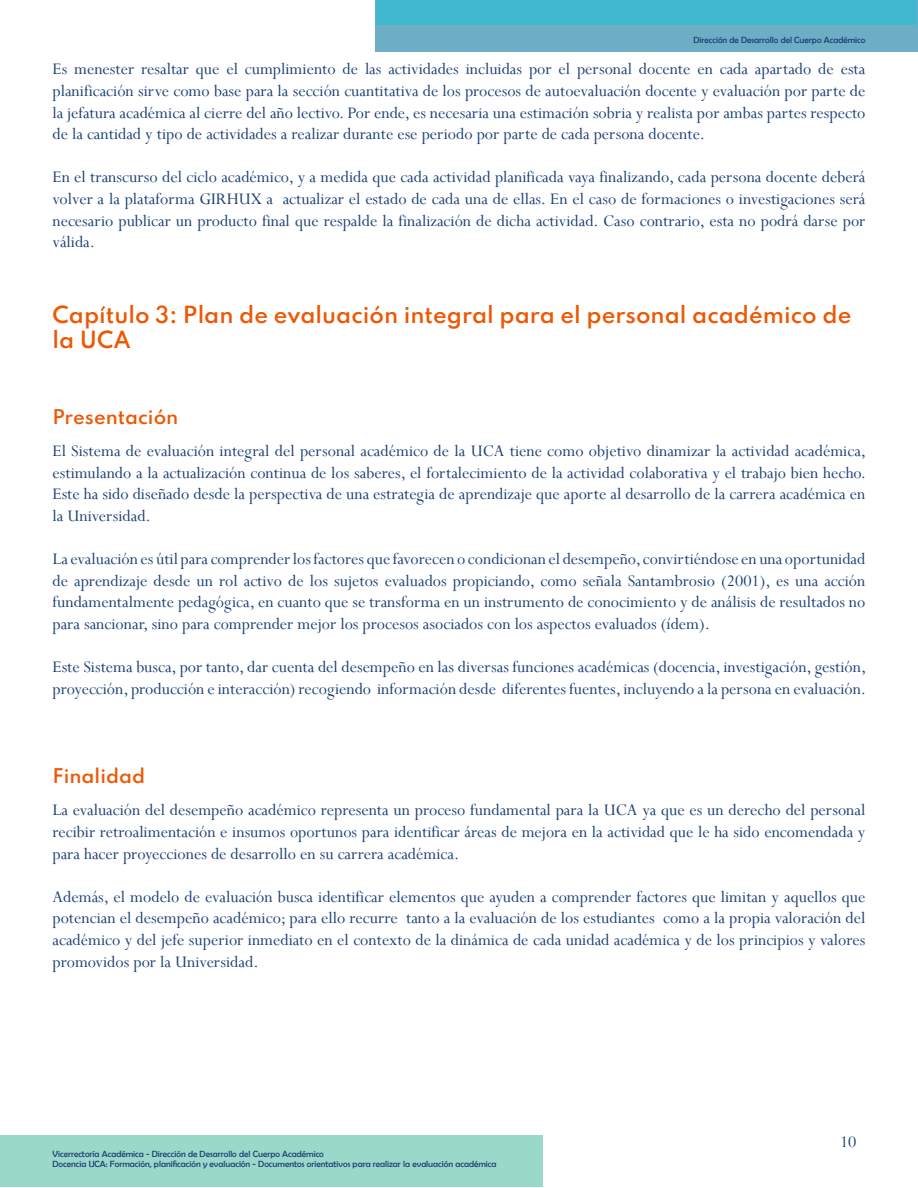
<style>
.page{position:relative;width:918px;height:1188px;background:#fff}
.page>*{position:absolute;margin:0;border:0;box-sizing:border-box;transform-origin:0 0}
.Títulos{font:600 21px/25.2px "Spartan";color:#ed5804}
.t1{font:18px/21.6px "Perpetua";color:#1c4074;text-align:justify}
.Subtítulos{font:600 18px "Spartan";color:#ed5804}
.t2{font:9px/10.8px "Berlin Sans FB";color:#1c4074}
</style>
<div class="page">
<div style="left:0;top:1136px;width:542px;height:51px;background:#9ad8c9"></div>
<div style="left:376px;top:0;width:542px;height:52px;background:#6daec4"></div>
<div style="left:376px;top:1px;width:541px;height:24px;background:#42b8d0"></div>
<p class="t2" style="left:693px;top:34px;width:174px">Dirección de Desarrollo del Cuerpo Académico</p>
<p class="t1" style="left:52px;top:58px;width:815px">Es menester resaltar que el cumplimiento de las actividades incluidas por el personal docente en cada apartado de esta planificación sirve como base para la sección cuantitativa de los procesos de autoevaluación docente y evaluación por parte de la jefatura académica al cierre del año lectivo. Por ende, es necesaria una estimación sobria y realista por ambas partes respecto de la cantidad y tipo de actividades a realizar durante ese periodo por parte de cada persona docente.</p>
<p class="t1" style="left:52px;top:166px;width:814px">En el transcurso del ciclo académico, y a medida que cada actividad planificada vaya finalizando, cada persona docente deberá volver a la plataforma GIRHUX a actualizar el estado de cada una de ellas. En el caso de formaciones o investigaciones será necesario publicar un producto final que respalde la finalización de dicha actividad. Caso contrario, esta no podrá darse por válida.</p>
<p class="Títulos" style="left:52px;top:301px;width:800px">Capítulo 3: Plan de evaluación integral para el personal académico de la UCA</p>
<p class="Subtítulos" style="left:52px;top:403px;width:127px">Presentación</p>
<p class="t1" style="left:52px;top:440px;width:815px">El Sistema de evaluación integral del personal académico de la UCA tiene como objetivo dinamizar la actividad académica, estimulando a la actualización continua de los saberes, el fortalecimiento de la actividad colaborativa y el trabajo bien hecho.<br>Este ha sido diseñado desde la perspectiva de una estrategia de aprendizaje que aporte al desarrollo de la carrera académica en la Universidad.</p>
<p class="t1" style="left:52px;top:548px;width:814px">La evaluación es útil para comprender los factores que favorecen o condicionan el desempeño, convirtiéndose en una oportunidad de aprendizaje desde un rol activo de los sujetos evaluados propiciando, como señala Santambrosio (2001), es una acción fundamentalmente pedagógica, en cuanto que se transforma en un instrumento de conocimiento y de análisis de resultados no para sancionar, sino para comprender mejor los procesos asociados con los aspectos evaluados (ídem).</p>
<p class="t1" style="left:52px;top:656px;width:815px">Este Sistema busca, por tanto, dar cuenta del desempeño en las diversas funciones académicas (docencia, investigación, gestión, proyección, producción e interacción) recogiendo información desde diferentes fuentes, incluyendo a la persona en evaluación.</p>
<p class="Subtítulos" style="left:52px;top:763px;width:94px">Finalidad</p>
<p class="t1" style="left:52px;top:799px;width:814px">La evaluación del desempeño académico representa un proceso fundamental para la UCA ya que es un derecho del personal recibir retroalimentación e insumos oportunos para identificar áreas de mejora en la actividad que le ha sido encomendada y para hacer proyecciones de desarrollo en su carrera académica.</p>
<p class="t1" style="left:52px;top:885px;width:815px">Además, el modelo de evaluación busca identificar elementos que ayuden a comprender factores que limitan y aquellos que potencian el desempeño académico; para ello recurre tanto a la evaluación de los estudiantes como a la propia valoración del académico y del jefe superior inmediato en el contexto de la dinámica de cada unidad académica y de los principios y valores promovidos por la Universidad.</p>
<p class="t2" style="left:52px;top:1148px;width:445px">Vicerrectoría Académica - Dirección de Desarrollo del Cuerpo Académico<br>Docencia UCA: Formación, planificación y evaluación - Documentos orientativos para realizar la evaluación académica</p>
<p class="t1" style="left:840px;top:1130px;width:18px">10</p>
</div>
